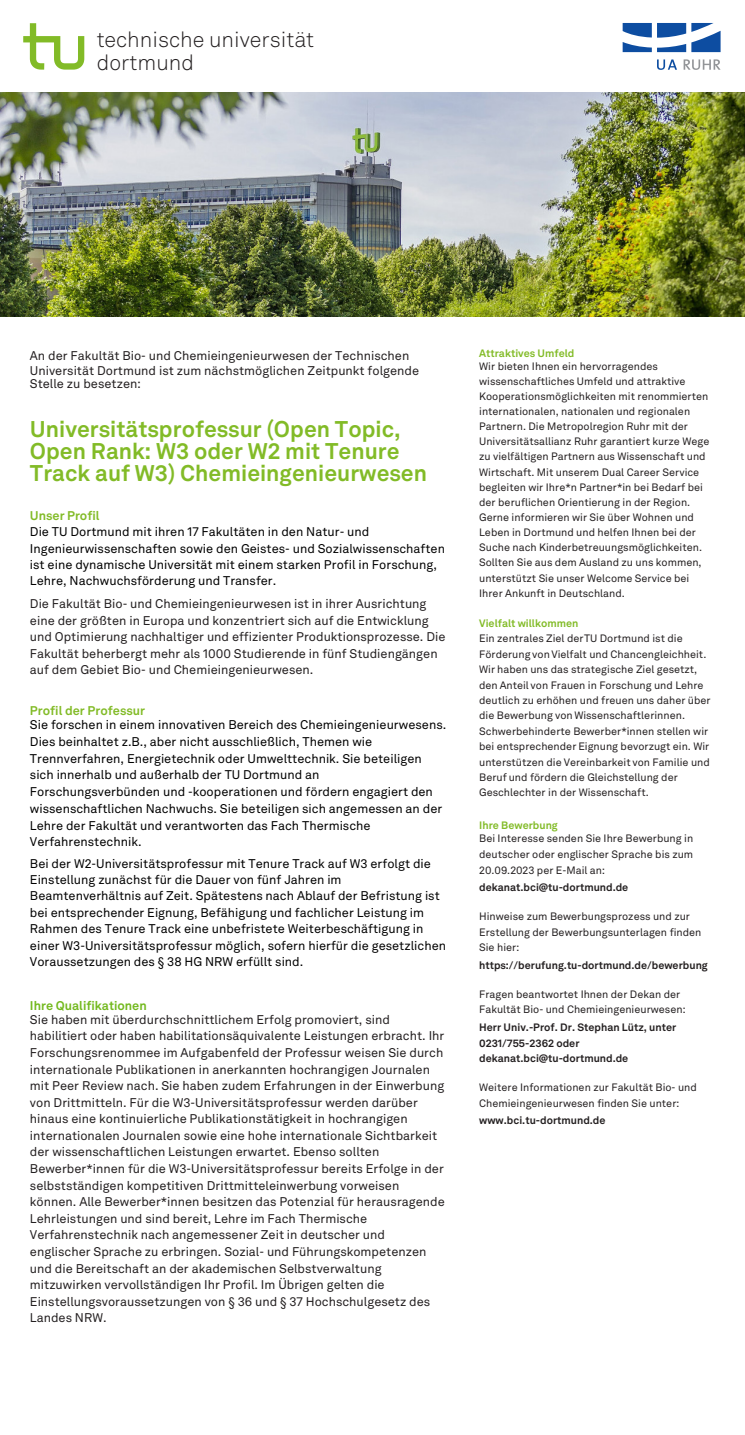
<style>
.page{position:relative;width:745px;height:1435px;background:#fff}
.page>*{position:absolute;margin:0;border:0;box-sizing:border-box;transform-origin:0 0}
.t1{font:700 22.5px/22.4px "Akkurat LL";color:#82bb27}
.t2{font:300 21.5px/22.5px "Akkurat";color:#231f20}
.t3{font:12.5px/16.6px "Akkurat LL";color:#231f20}
.t4{font:12.5px/16.8px "Akkurat LL";color:#000}
.t5{font:700 12.5px "Akkurat LL";color:#82bb27}
.t6{font:700 12.5px "Akkurat LL";color:#73b91e}
.t7{font:10.62px/15.1px "Akkurat LL";color:#231f20}
.t8{font:700 10.62px/15.5px "Akkurat LL";color:#231f20}
.t9{font:700 10.62px "Akkurat LL";color:#82bb27}
</style>
<div class="page">
<svg style="left:23px;top:23px;width:61px;height:47px"></svg>
<img style="left:0;top:92px;width:744px;height:225px">
<svg style="left:622px;top:23px;width:98px;height:29px"></svg>
<svg style="left:657px;top:59px;width:19px;height:11px"></svg>
<svg style="left:683px;top:59px;width:37px;height:11px"></svg>
<h2 class="t2" style="left:97px;top:29px;width:219px">technische universität dortmund</h2>
<p class="t3" style="left:30px;top:348px;width:390px;line-height:15.1px">An der Fakultät Bio- und Chemieingenieurwesen der Technischen<br>Universität Dortmund ist zum nächstmöglichen Zeitpunkt folgende</p>
<p class="t3" style="left:30px;top:375px;width:112px">Stelle zu besetzen:</p>
<h1 class="t1" style="left:30px;top:418px;width:398px">Universitätsprofessur (Open Topic,<br>Open Rank: W3 oder W2 mit Tenure<br>Track auf W3) Chemieingenieurwesen</h1>
<p class="t5" style="left:30px;top:506px;width:71px">Unser Profil</p>
<p class="t4" style="left:30px;top:523px;width:416px;line-height:16.2px">Die TU Dortmund mit ihren 17 Fakultäten in den Natur- und Ingenieurwissenschaften sowie den Geistes- und Sozialwissenschaften ist eine dynamische Universität mit einem starken Profil in Forschung, Lehre, Nachwuchsförderung und Transfer.</p>
<p class="t3" style="left:30px;top:595px;width:417px">Die Fakultät Bio- und Chemieingenieurwesen ist in ihrer Ausrichtung eine der größten in Europa und konzentriert sich auf die Entwicklung und Optimierung nachhaltiger und effizienter Produktionsprozesse. Die Fakultät beherbergt mehr als 1000 Studierende in fünf Studiengängen auf dem Gebiet Bio- und Chemieingenieurwesen.</p>
<p class="t5" style="left:30px;top:701px;width:116px">Profil der Professur</p>
<p class="t4" style="left:30px;top:716px;width:417px">Sie forschen in einem innovativen Bereich des Chemieingenieurwesens.<br>Dies beinhaltet z.B., aber nicht ausschließlich, Themen wie Trennverfahren, Energietechnik oder Umwelttechnik. Sie beteiligen sich innerhalb und außerhalb der TU Dortmund an Forschungsverbünden und -kooperationen und fördern engagiert den wissenschaftlichen Nachwuchs. Sie beteiligen sich angemessen an der Lehre der Fakultät und verantworten das Fach Thermische Verfahrenstechnik.</p>
<p class="t4" style="left:30px;top:855px;width:417px;line-height:16.4px">Bei der W2-Universitätsprofessur mit Tenure Track auf W3 erfolgt die Einstellung zunächst für die Dauer von fünf Jahren im Beamtenverhältnis auf Zeit. Spätestens nach Ablauf der Befristung ist bei entsprechender Eignung, Befähigung und fachlicher Leistung im Rahmen des Tenure Track eine unbefristete Weiterbeschäftigung in einer W3-Universitätsprofessur möglich, sofern hierfür die gesetzlichen Voraussetzungen des § 38 HG NRW erfüllt sind.</p>
<p class="t6" style="left:30px;top:996px;width:118px">Ihre Qualifikationen</p>
<p class="t3" style="left:30px;top:1011px;width:416px">Sie haben mit überdurchschnittlichem Erfolg promoviert, sind habilitiert oder haben habilitationsäquivalente Leistungen erbracht. Ihr Forschungsrenommee im Aufgabenfeld der Professur weisen Sie durch internationale Publikationen in anerkannten hochrangigen Journalen mit Peer Review nach. Sie haben zudem Erfahrungen in der Einwerbung von Drittmitteln. Für die W3-Universitätsprofessur werden darüber hinaus eine kontinuierliche Publikationstätigkeit in hochrangigen internationalen Journalen sowie eine hohe internationale Sichtbarkeit der wissenschaftlichen Leistungen erwartet. Ebenso sollten Bewerber*innen für die W3-Universitätsprofessur bereits Erfolge in der selbstständigen kompetitiven Drittmitteleinwerbung vorweisen können. Alle Bewerber*innen besitzen das Potenzial für herausragende Lehrleistungen und sind bereit, Lehre im Fach Thermische Verfahrenstechnik nach angemessener Zeit in deutscher und englischer Sprache zu erbringen. Sozial- und Führungskompetenzen und die Bereitschaft an der akademischen Selbstverwaltung mitzuwirken vervollständigen Ihr Profil. Im Übrigen gelten die Einstellungsvoraussetzungen von § 36 und § 37 Hochschulgesetz des Landes NRW.</p>
<p class="t9" style="left:479px;top:345px;width:97px">Attraktives Umfeld</p>
<p class="t7" style="left:479px;top:358px;width:231px">Wir bieten Ihnen ein hervorragendes wissenschaftliches Umfeld und attraktive Kooperationsmöglichkeiten mit renommierten internationalen, nationalen und regionalen Partnern. Die Metropolregion Ruhr mit der Universitätsallianz Ruhr garantiert kurze Wege zu vielfältigen Partnern aus Wissenschaft und Wirtschaft. Mit unserem Dual Career Service begleiten wir Ihre*n Partner*in bei Bedarf bei der beruflichen Orientierung in der Region.<br>Gerne informieren wir Sie über Wohnen und Leben in Dortmund und helfen Ihnen bei der Suche nach Kinderbetreuungsmöglichkeiten.<br>Sollten Sie aus dem Ausland zu uns kommen, unterstützt Sie unser Welcome Service bei Ihrer Ankunft in Deutschland.</p>
<p class="t9" style="left:479px;top:615px;width:101px">Vielfalt willkommen</p>
<p class="t7" style="left:479px;top:630px;width:233px">Ein zentrales Ziel der TU Dortmund ist die Förderung von Vielfalt und Chancengleichheit.<br>Wir haben uns das strategische Ziel gesetzt, den Anteil von Frauen in Forschung und Lehre deutlich zu erhöhen und freuen uns daher über die Bewerbung von Wissenschaftlerinnen.<br>Schwerbehinderte Bewerber*innen stellen wir bei entsprechender Eignung bevorzugt ein. Wir unterstützen die Vereinbarkeit von Familie und Beruf und fördern die Gleichstellung der Geschlechter in der Wissenschaft.</p>
<p class="t9" style="left:479px;top:817px;width:80px">Ihre Bewerbung</p>
<p class="t7" style="left:479px;top:831px;width:215px;line-height:15.5px;text-align:justify">Bei Interesse senden Sie Ihre Bewerbung in deutscher oder englischer Sprache bis zum 20.09.2023 per E-Mail an:</p>
<p class="t8" style="left:479px;top:880px;width:150px">dekanat.bci@tu-dortmund.de</p>
<p class="t7" style="left:479px;top:909px;width:224px;line-height:15.5px">Hinweise zum Bewerbungsprozess und zur<br>Erstellung der Bewerbungsunterlagen finden<br>Sie hier:</p>
<p class="t8" style="left:479px;top:957px;width:230px">https://berufung.tu-dortmund.de/bewerbung</p>
<p class="t7" style="left:479px;top:986px;width:208px;line-height:15.5px">Fragen beantwortet Ihnen der Dekan der<br>Fakultät Bio- und Chemieingenieurwesen:</p>
<p class="t8" style="left:479px;top:1020px;width:198px">Herr Univ.-Prof. Dr. Stephan Lütz, unter<br>0231/755-2362 oder dekanat.bci@tu-dortmund.de</p>
<p class="t7" style="left:479px;top:1080px;width:219px;line-height:15.5px">Weitere Informationen zur Fakultät Bio- und<br>Chemieingenieurwesen finden Sie unter:</p>
<p class="t8" style="left:479px;top:1113px;width:128px">www.bci.tu-dortmund.de</p>
</div>
